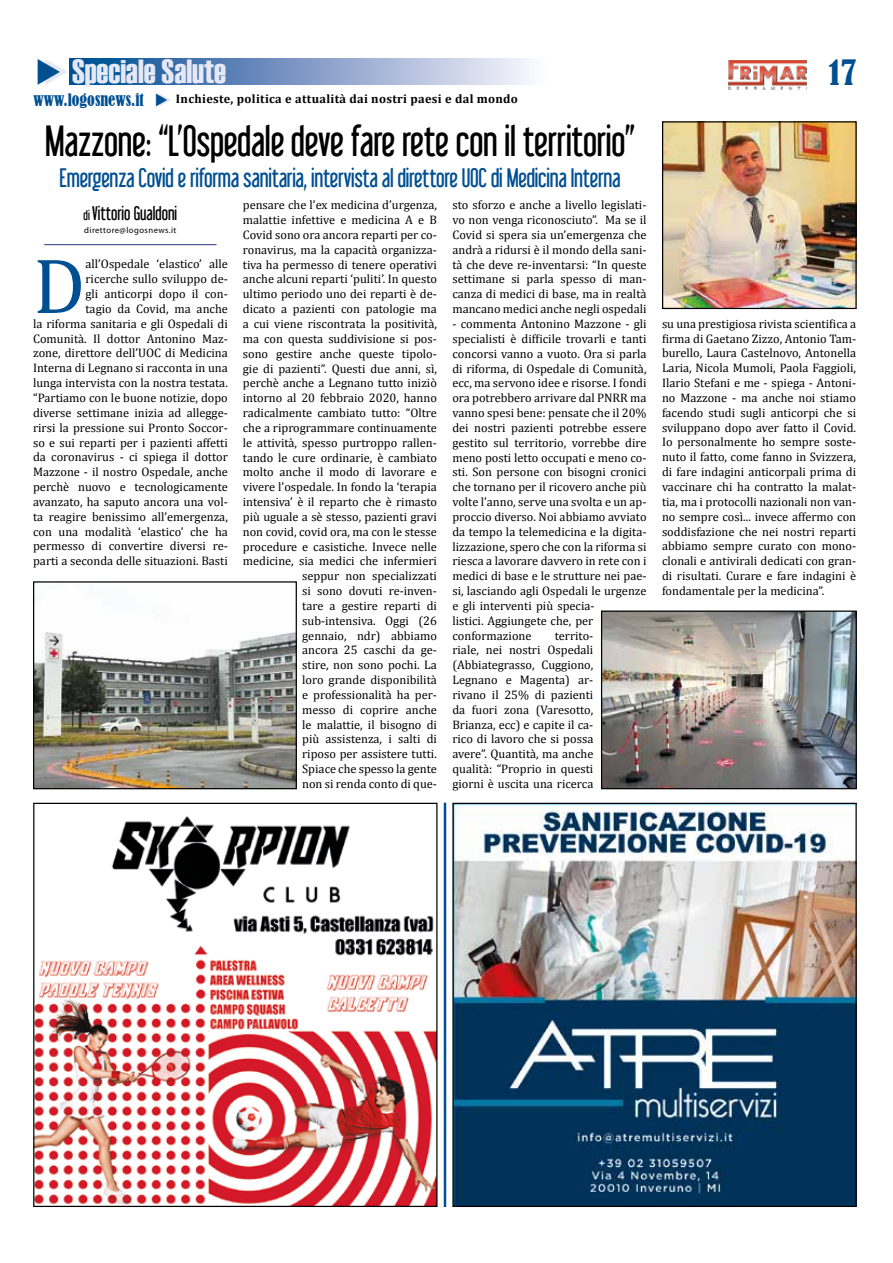
<style>
.page{position:relative;width:893px;height:1263px;background:#fff}
.page>*{position:absolute;margin:0;border:0;box-sizing:border-box;transform-origin:0 0}
.t1{font:79.2px "Cambria";color:#004f91}
.t2{font:38.4px "Libel Suit";letter-spacing:-.005em;color:#000}
.t3{font:33.3px "Haettenschweiler";color:#e6e9f5}
.t4{font:condensed 32.1px "Bernard";color:#004f91}
.t5{font:23.55px "Libel Suit";letter-spacing:-.01em;color:#004f91}
.t6{font:17.25px "Libel Suit";color:#000}
.t7{font:condensed 16.05px "Bernard";color:#004f91}
.t8{font:12.3px/14.9px "Cambria";color:#000;text-align:justify}
.t9{font:700 12.3px "Cambria";letter-spacing:.025em;color:#000}
.t10{font:8.7px "Myriad Pro";letter-spacing:.05em;color:#000}
.s1{font-size:12.3px}
</style>
<div class="page">
<div style="left:69px;top:59px;width:481px;height:25px;background:linear-gradient(to right,#004790,#fff7ff)"></div>
<img style="left:454px;top:805px;width:401px;height:400px">
<hr style="left:44px;top:244px;width:173px;height:1px;background:#283583">
<img style="left:35px;top:632px;width:260px;height:155px">
<div style="left:33px;top:581px;width:264px;height:208px;border:1px solid #000"></div>
<hr style="left:444px;top:803px;width:2px;height:404px;background:#004f91">
<img style="left:664px;top:123px;width:191px;height:184px">
<div style="left:662px;top:121px;width:195px;height:188px;border:1px solid #000"></div>
<img style="left:35px;top:816px;width:400px;height:389px">
<img style="left:603px;top:612px;width:252px;height:175px">
<div style="left:601px;top:610px;width:256px;height:179px;border:1px solid #000"></div>
<img style="left:729px;top:61px;width:77px;height:28px">
<h3 class="t3" style="left:72px;top:53px;width:155px">Speciale Salute</h3>
<h3 class="t4" style="left:829px;top:54px;width:29px">17</h3>
<h3 class="t7" style="left:33px;top:91px;width:112px">www.logosnews.it</h3>
<p class="t9" style="left:176px;top:90px;width:343px">Inchieste, politica e attualità dai nostri paesi e dal mondo</p>
<h2 class="t2" style="left:45px;top:118px;width:591px">Mazzone: “L’Ospedale deve fare rete con il territorio”</h2>
<h3 class="t5" style="left:60px;top:164px;width:563px">Emergenza Covid e riforma sanitaria, intervista al direttore UOC di Medicina Interna</h3>
<h3 class="t6" style="left:84px;top:203px;width:95px"><span class="s1">di</span> Vittorio Gualdoni</h3>
<p class="t10" style="left:84px;top:225px;width:94px">direttore@logosnews.it</p>
<p class="t8" style="left:33px;top:257px;width:196px;text-align:right">all’Ospedale ‘elastico’ alle<br>ricerche sullo sviluppo de-<br>gli anticorpi dopo il con-<br>tagio da Covid, ma anche<br>la riforma sanitaria e gli Ospedali di Comunità. Il dottor Antonino Maz&shy;zone, direttore dell’UOC di Medicina Interna di Legnano si racconta in una lunga intervista con la nostra testata. “Partiamo con le buone notizie, dopo diverse settimane inizia ad allegge&shy;rirsi la pressione sui Pronto Soccor&shy;so e sui reparti per i pazienti affetti da coronavirus - ci spiega il dottor Mazzone - il nostro Ospedale, anche perchè nuovo e tecnologicamente avanzato, ha saputo ancora una vol&shy;ta reagire benissimo all’emergenza, con una modalità ‘elastico’ che ha permesso di convertire diversi re&shy;parti a seconda delle situazioni. Basti</p>
<h1 class="t1" style="left:33px;top:239px;width:54px">D</h1>
<p class="t8" style="left:243px;top:198px;width:196px;text-align:right">pensare che l’ex medicina d’urgenza, malattie infettive e medicina A e B<br>Covid sono ora ancora reparti per co&shy;ronavirus, ma la capacità organizza&shy;tiva ha permesso di tenere operativi anche alcuni reparti ‘puliti’. In questo ultimo periodo uno dei reparti è de&shy;dicato a pazienti con patologie ma a cui viene riscontrata la positività, ma con questa suddivisione si pos&shy;sono gestire anche queste tipolo&shy;gie di pazienti”. Questi due anni, sì, perchè anche a Legnano tutto iniziò intorno al 20 febbraio 2020, hanno radicalmente cambiato tutto: “Oltre che a riprogrammare continuamente le attività, spesso purtroppo rallen&shy;tando le cure ordinarie, è cambiato molto anche il modo di lavorare e vivere l’ospedale. In fondo la ‘terapia intensiva’ è il reparto che è rimasto più uguale a sè stesso, pazienti gravi non covid, covid ora, ma con le stesse procedure e casistiche. Invece nelle medicine, sia medici che infermieri seppur non specializzati<br>si sono dovuti re-inven-<br>tare a gestire reparti di sub-intensiva. Oggi (26<br>gennaio, ndr) abbiamo<br>ancora 25 caschi da ge-<br>stire, non sono pochi. La<br>loro grande disponibilità<br>e professionalità ha per-<br>messo di coprire anche<br>le malattie, il bisogno di<br>più assistenza, i salti di<br>riposo per assistere tutti.<br>Spiace che spesso la gente<br>non si renda conto di que-</p>
<p class="t8" style="left:452px;top:198px;width:196px">sto sforzo e anche a livello legislati&shy;vo non venga riconosciuto”. Ma se il Covid si spera sia un’emergenza che andrà a ridursi è il mondo della sani&shy;tà che deve re-inventarsi: “In queste settimane si parla spesso di man&shy;canza di medici di base, ma in realtà mancano medici anche negli ospedali</p>
<p class="t8" style="left:452px;top:316px;width:196px;text-align:left">- commenta Antonino Mazzone - gli specialisti è difficile trovarli e tanti concorsi vanno a vuoto. Ora si parla di riforma, di Ospedale di Comunità, ecc, ma servono idee e risorse. I fondi ora potrebbero arrivare dal PNRR ma vanno spesi bene: pensate che il 20% dei nostri pazienti potrebbe essere gestito sul territorio, vorrebbe dire meno posti letto occupati e meno co&shy;sti. Son persone con bisogni cronici che tornano per il ricovero anche più volte l’anno, serve una svolta e un ap&shy;proccio diverso. Noi abbiamo avviato da tempo la telemedicina e la digita&shy;lizzazione, spero che con la riforma si riesca a lavorare davvero in rete con i medici di base e le strutture nei pae&shy;si, lasciando agli Ospedali le urgenze e gli interventi più specia-<br>listici. Aggiungete che, per conformazione</p>
<p class="t8" style="left:452px;top:628px;width:142px;text-indent:102px">territo&shy;riale, nei nostri Ospedali (Abbiategrasso, Cuggiono, Legnano e Magenta) ar&shy;rivano il 25% di pazienti da fuori zona (Varesotto, Brianza, ecc) e capite il ca&shy;rico di lavoro che si possa avere”. Quantità, ma anche qualità: “Proprio in questi giorni è uscita una ricerca</p>
<p class="t8" style="left:662px;top:316px;width:196px">su una prestigiosa rivista scientifica a firma di Gaetano Zizzo, Antonio Tam&shy;burello, Laura Castelnovo, Antonella Laria, Nicola Mumoli, Paola Faggioli, Ilario Stefani e me - spiega - Antoni&shy;no Mazzone - ma anche noi stiamo facendo studi sugli anticorpi che si sviluppano dopo aver fatto il Covid.<br>Io personalmente ho sempre soste&shy;nuto il fatto, come fanno in Svizzera, di fare indagini anticorpali prima di vaccinare chi ha contratto la malat&shy;tia, ma i protocolli nazionali non van&shy;no sempre così... invece affermo con soddisfazione che nei nostri reparti abbiamo sempre curato con mono&shy;clonali e antivirali dedicati con gran&shy;di risultati. Curare e fare indagini è fondamentale per la medicina”.</p>
</div>
